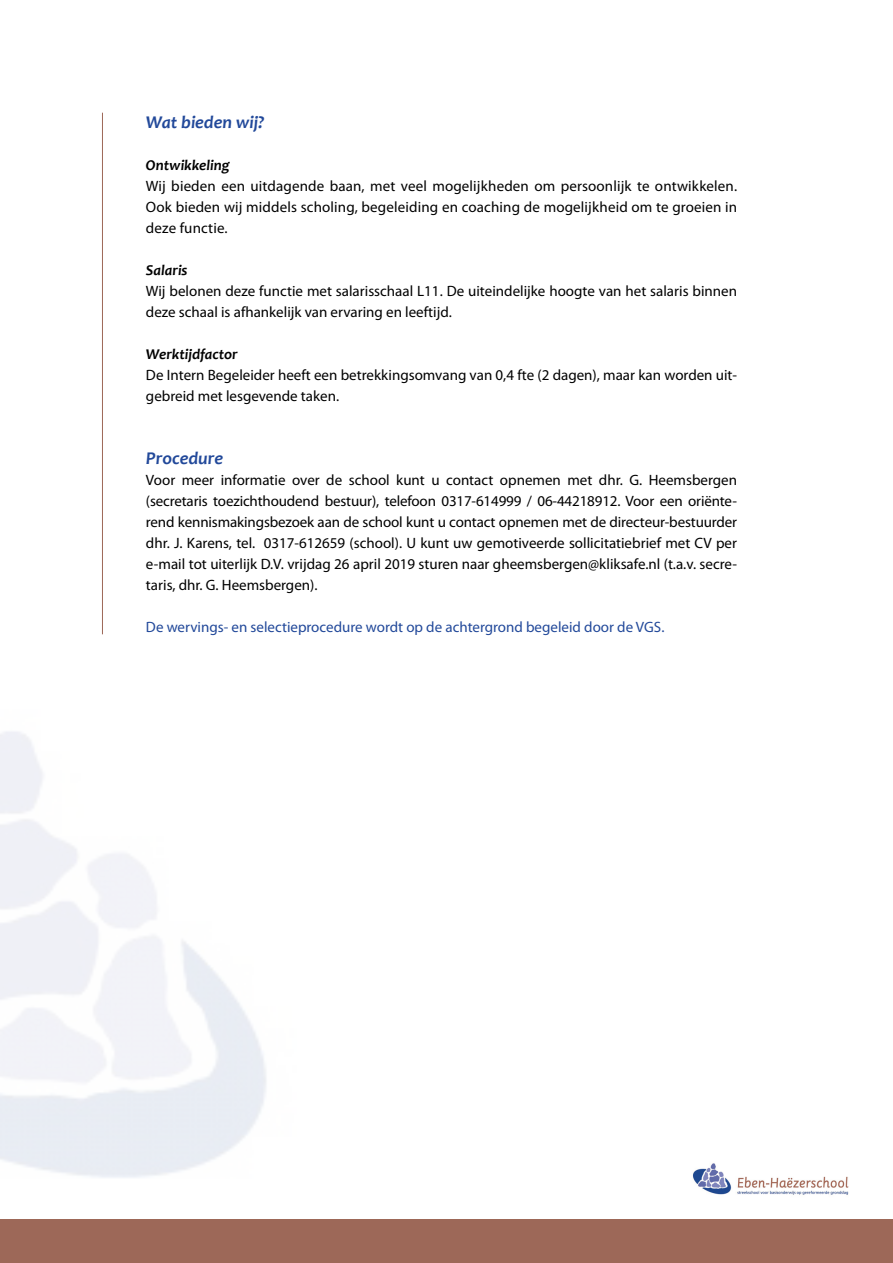
<style>
.page{position:relative;width:893px;height:1263px;background:#fff}
.page>*{position:absolute;margin:0;border:0;box-sizing:border-box;transform-origin:0 0}
.t1{font:italic 700 18px "Candara";color:#22499a}
.t2{font:15px/21px "Myriad Pro";color:#000;text-align:justify}
.t3{font:15px "Myriad Pro";color:#22499a}
.t4{font:italic 700 15px "Candara";color:#000}
</style>
<div class="page">
<hr style="left:102px;top:113px;width:1px;height:521px;background:#9d6858">
<div style="left:0;top:1219px;width:893px;height:44px;background:#9d6858"></div>
<img style="left:693px;top:1163px;width:156px;height:32px">
<p class="t1" style="left:146px;top:111px;width:120px">Wat bieden wij?</p>
<p class="t4" style="left:146px;top:156px;width:85px">Ontwikkeling</p>
<p class="t2" style="left:146px;top:175px;width:593px">Wij bieden een uitdagende baan, met veel mogelijkheden om persoonlijk te ontwikkelen.<br>Ook bieden wij middels scholing, begeleiding en coaching de mogelijkheid om te groeien in deze functie.</p>
<p class="t4" style="left:146px;top:261px;width:43px">Salaris</p>
<p class="t2" style="left:146px;top:280px;width:593px">Wij belonen deze functie met salarisschaal L11. De uiteindelijke hoogte van het salaris binnen deze schaal is afhankelijk van ervaring en leeftijd.</p>
<p class="t4" style="left:146px;top:345px;width:93px">Werktijdfactor</p>
<p class="t2" style="left:146px;top:364px;width:593px">De Intern Begeleider heeft een betrekkingsomvang van 0,4 fte (2 dagen), maar kan worden uit&shy;gebreid met lesgevende taken.</p>
<p class="t1" style="left:146px;top:447px;width:79px">Procedure</p>
<p class="t2" style="left:146px;top:469px;width:593px">Voor meer informatie over de school kunt u contact opnemen met dhr. G. Heemsbergen (secretaris toezichthoudend bestuur), telefoon 0317-614999 / 06-44218912. Voor een oriënte&shy;rend kennismakingsbezoek aan de school kunt u contact opnemen met de directeur-bestuurder dhr. J. Karens, tel. 0317-612659 (school). U kunt uw gemotiveerde sollicitatiebrief met CV per e-mail tot uiterlijk D.V. vrijdag 26 april 2019 sturen naar gheemsbergen@kliksafe.nl (t.a.v. secre&shy;taris, dhr. G. Heemsbergen).</p>
<p class="t3" style="left:146px;top:618px;width:520px">De wervings- en selectieprocedure wordt op de achtergrond begeleid door de VGS.</p>
</div>
